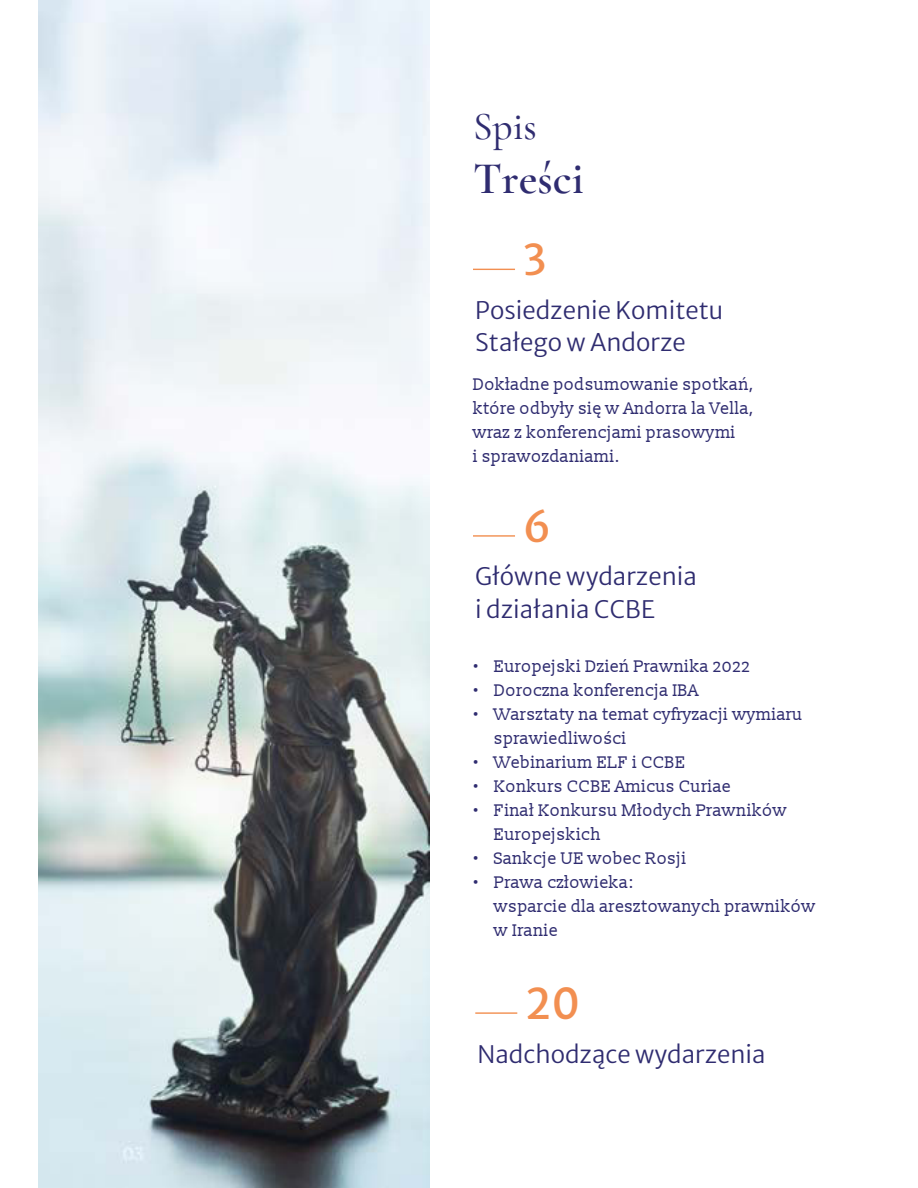
<style>
.page{position:relative;width:918px;height:1188px;background:#fff}
.page>*{position:absolute;margin:0;border:0;box-sizing:border-box;transform-origin:0 0}
.t1{font:600 45.15px "Cormorant Garamond";color:#2f2c70}
.t2{font:42.3px "Merriweather Sans";color:#f28f51}
.t3{font:500 39.6px "Cormorant Garamond";color:#2f2c70}
.t4{font:300 24px/32.2px "Merriweather Sans";color:#2f2c70}
.t5{font:16.95px/24px "Slabo 13 px";color:#2f2c70}
</style>
<div class="page">
<img style="left:39px;top:0;width:390px;height:1188px">
<hr style="left:473px;top:269px;width:42px;height:1px;background:#f28f51">
<hr style="left:473px;top:535px;width:42px;height:2px;background:#f28f51">
<hr style="left:475px;top:1012px;width:42px;height:2px;background:#f28f51">
<h3 class="t3" style="left:473px;top:102px;width:65px">Spis</h3>
<h1 class="t1" style="left:473px;top:151px;width:112px">Treści</h1>
<h2 class="t2" style="left:523px;top:222px;width:25px">3</h2>
<h3 class="t4" style="left:475px;top:291px;width:249px">Posiedzenie Komitetu<br>Stałego w Andorze</h3>
<p class="t5" style="left:473px;top:372px;width:283px">Dokładne podsumowanie spotkań, które odbyły się w Andorra la Vella, wraz z konferencjami prasowymi<br>i sprawozdaniami.</p>
<h2 class="t2" style="left:523px;top:490px;width:30px">6</h2>
<h3 class="t4" style="left:475px;top:558px;width:223px">Główne wydarzenia i działania CCBE</h3>
<p class="t5" style="left:473px;top:654px;width:279px">• Europejski Dzień Prawnika 2022</p>
<p class="t5" style="left:473px;top:678px;width:227px">• Doroczna konferencja IBA</p>
<p class="t5" style="left:494px;top:702px;width:310px;text-indent:-21px">• Warsztaty na temat cyfryzacji wymiaru sprawiedliwości</p>
<p class="t5" style="left:473px;top:750px;width:214px">• Webinarium ELF i CCBE</p>
<p class="t5" style="left:473px;top:774px;width:260px">• Konkurs CCBE Amicus Curiae</p>
<p class="t5" style="left:494px;top:798px;width:295px;text-indent:-21px">• Finał Konkursu Młodych Prawników<br>Europejskich</p>
<p class="t5" style="left:473px;top:846px;width:216px">• Sankcje UE wobec Rosji</p>
<p class="t5" style="left:494px;top:870px;width:323px;text-indent:-21px">• Prawa człowieka:<br>wsparcie dla aresztowanych prawników w Iranie</p>
<h2 class="t2" style="left:525px;top:967px;width:57px">20</h2>
<h3 class="t4" style="left:478px;top:1035px;width:290px">Nadchodzące wydarzenia</h3>
</div>
